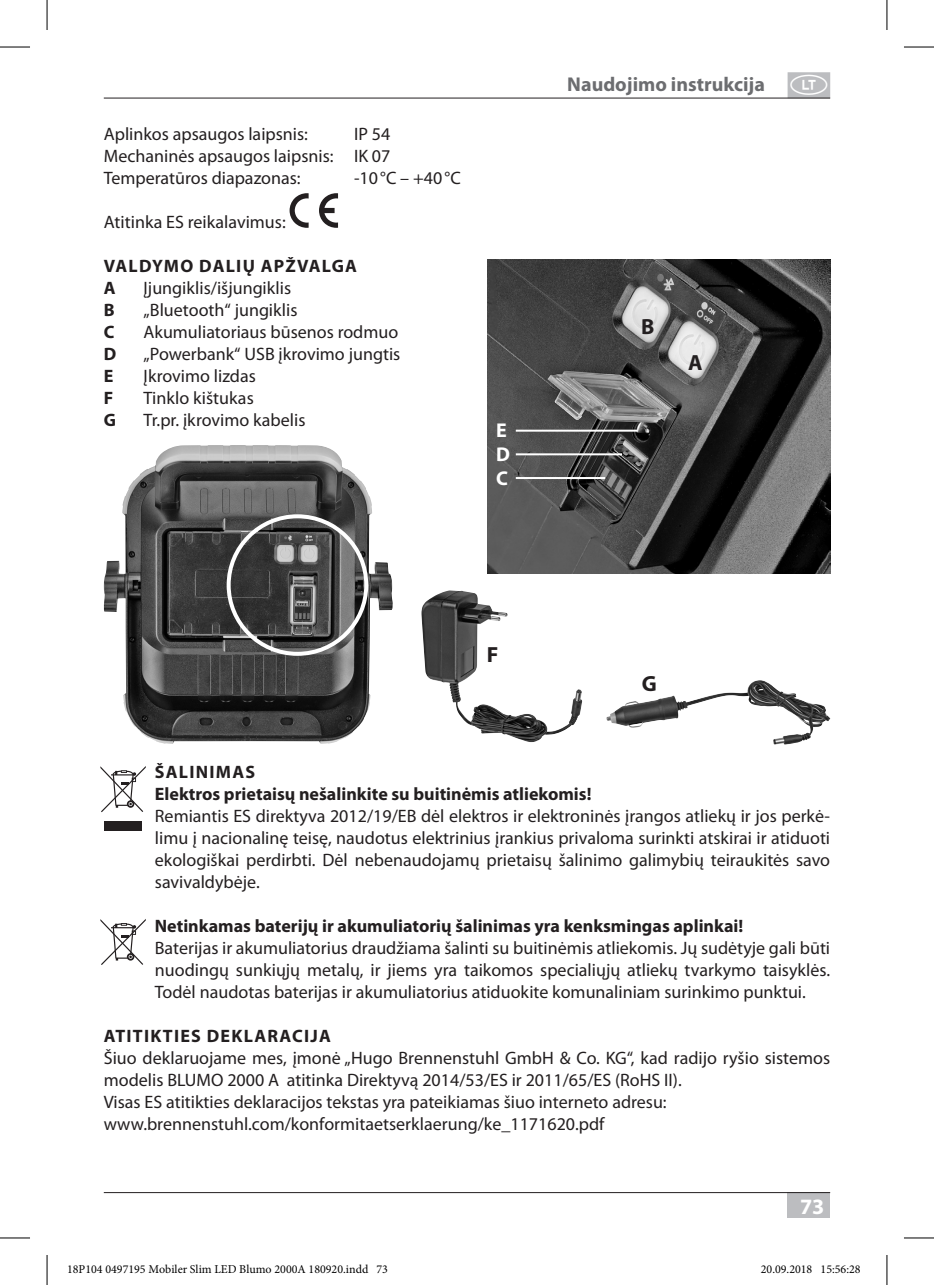
<style>
.page{position:relative;width:934px;height:1285px;background:#fff}
.page>*{position:absolute;margin:0;border:0;box-sizing:border-box;transform-origin:0 0}
.t1{font:700 22px "Myriad Pro";color:#231f20}
.t2{font:700 22px "Myriad Pro";color:#fff}
.t3{font:700 20px "Myriad Pro";color:#6c6d70}
.t4{font:700 20px/24px "Myriad Pro";color:#fff}
.t5{font:18px/22px "Myriad Pro";color:#231f20;text-align:justify}
.t6{font:700 18px/22px "Myriad Pro";color:#231f20}
.t7{font:700 18px/22px "Myriad Pro";letter-spacing:.07em;color:#231f20}
.t8{font:12px "Minion Pro";color:#000}
.s1{font-family:"Country 2 Pi";font-weight:400;font-size:23.4px;color:#fff}
</style>
<div class="page">
<div style="left:787px;top:1192px;width:42px;height:26px;background:#bcbdc0"></div>
<div style="left:787px;top:72px;width:42px;height:26px;background:#bcbdc0"></div>
<hr style="left:104px;top:98px;width:725px;height:1px;background:#231f20">
<hr style="left:104px;top:1192px;width:725px;height:1px;background:#231f20">
<svg style="left:289px;top:193px;width:19px;height:35px"></svg>
<svg style="left:319px;top:193px;width:19px;height:35px"></svg>
<div style="left:104px;top:821px;width:38px;height:9px;background:#231f20"></div>
<svg style="left:100px;top:766px;width:46px;height:46px"></svg>
<svg style="left:100px;top:919px;width:46px;height:46px"></svg>
<img style="left:104px;top:445px;width:266px;height:299px">
<div style="left:226px;top:514px;width:142px;height:142px;border:4px solid #fff;border-radius:50%"></div>
<img style="left:421px;top:591px;width:161px;height:151px">
<img style="left:606px;top:680px;width:186px;height:48px">
<img style="left:487px;top:260px;width:342px;height:313px">
<hr style="left:515px;top:430px;width:122px;height:2px;background:#fff">
<hr style="left:515px;top:453px;width:106px;height:2px;background:#fff">
<hr style="left:515px;top:477px;width:90px;height:2px;background:#fff">
<hr style="left:0;top:47px;width:30px;height:1px;background:#000">
<hr style="left:903px;top:47px;width:30px;height:1px;background:#000">
<hr style="left:0;top:1237px;width:30px;height:1px;background:#000">
<hr style="left:903px;top:1237px;width:30px;height:1px;background:#000">
<hr style="left:47px;top:0;width:1px;height:30px;background:#000">
<hr style="left:47px;top:1255px;width:1px;height:30px;background:#000">
<hr style="left:886px;top:0;width:1px;height:30px;background:#000">
<hr style="left:886px;top:1255px;width:1px;height:30px;background:#000">
<p class="t5" style="left:104px;top:123px;width:206px">Aplinkos apsaugos laipsnis:</p>
<p class="t5" style="left:104px;top:123px;width:288px;text-indent:250px">IP 54<br>Mechaninės apsaugos laipsnis: IK 07<br>Temperatūros diapazonas:</p>
<p class="t5" style="left:354px;top:167px;width:108px">-10°C – +40°C</p>
<p class="t5" style="left:104px;top:210px;width:183px">Atitinka ES reikalavimus:</p>
<p class="t7" style="left:104px;top:254px;width:254px">VALDYMO DALIŲ APŽVALGA<br>A</p>
<p class="t5" style="left:143px;top:276px;width:149px">Įjungiklis/išjungiklis</p>
<p class="t6" style="left:104px;top:298px;width:12px">B</p>
<p class="t5" style="left:143px;top:298px;width:155px">„Bluetooth“ jungiklis</p>
<p class="t6" style="left:104px;top:320px;width:12px">C</p>
<p class="t5" style="left:143px;top:320px;width:256px">Akumuliatoriaus būsenos rodmuo</p>
<p class="t6" style="left:104px;top:342px;width:14px">D</p>
<p class="t5" style="left:143px;top:342px;width:258px">„Powerbank“ USB įkrovimo jungtis</p>
<p class="t6" style="left:104px;top:364px;width:11px">E</p>
<p class="t5" style="left:143px;top:364px;width:114px">Įkrovimo lizdas</p>
<p class="t6" style="left:104px;top:386px;width:11px">F</p>
<p class="t5" style="left:143px;top:386px;width:112px">Tinklo kištukas</p>
<p class="t6" style="left:104px;top:408px;width:14px">G</p>
<p class="t5" style="left:143px;top:408px;width:163px">Tr.pr. įkrovimo kabelis</p>
<p class="t4" style="left:496px;top:417px;width:15px">E<br>D<br>C</p>
<p class="t3" style="left:567px;top:72px;width:261px">Naudojimo instrukcija <span class="s1">K</span></p>
<p class="t1" style="left:641px;top:312px;width:15px">B</p>
<p class="t1" style="left:688px;top:348px;width:16px">A</p>
<p class="t1" style="left:486px;top:640px;width:13px">F</p>
<p class="t1" style="left:641px;top:669px;width:17px">G</p>
<p class="t6" style="left:155px;top:760px;width:438px">ŠALINIMAS<br>Elektros prietaisų nešalinkite su buitinėmis atliekomis!</p>
<p class="t5" style="left:155px;top:804px;width:676px">Remiantis ES direktyva 2012/19/EB dėl elektros ir elektroninės įrangos atliekų ir jos perkė&shy;limu į nacionalinę teisę, naudotus elektrinius įrankius privaloma surinkti atskirai ir atiduoti ekologiškai perdirbti. Dėl nebenaudojamų prietaisų šalinimo galimybių teiraukitės savo savivaldybėje.</p>
<p class="t6" style="left:155px;top:914px;width:589px">Netinkamas baterijų ir akumuliatorių šalinimas yra kenksmingas aplinkai!</p>
<p class="t5" style="left:155px;top:936px;width:676px">Baterijas ir akumuliatorius draudžiama šalinti su buitinėmis atliekomis. Jų sudėtyje gali būti nuodingų sunkiųjų metalų, ir jiems yra taikomos specialiųjų atliekų tvarkymo taisyklės.<br>Todėl naudotas baterijas ir akumuliatorius atiduokite komunaliniam surinkimo punktui.</p>
<p class="t7" style="left:104px;top:1024px;width:229px">ATITIKTIES DEKLARACIJA</p>
<p class="t5" style="left:104px;top:1046px;width:727px;text-align:left">Šiuo deklaruojame mes, įmonė „Hugo Brennenstuhl GmbH &amp; Co. KG“, kad radijo ryšio sistemos modelis BLUMO 2000 A atitinka Direktyvą 2014/53/ES ir 2011/65/ES (RoHS II).<br>Visas ES atitikties deklaracijos tekstas yra pateikiamas šiuo interneto adresu: www.brennenstuhl.com/konformitaetserklaerung/ke_1171620.pdf</p>
<p class="t2" style="left:799px;top:1191px;width:26px">73</p>
<p class="t8" style="left:67px;top:1261px;width:322px">18P104 0497195 Mobiler Slim LED Blumo 2000A 180920.indd 73</p>
<p class="t8" style="left:760px;top:1261px;width:101px">20.09.2018 15:56:28</p>
</div>
